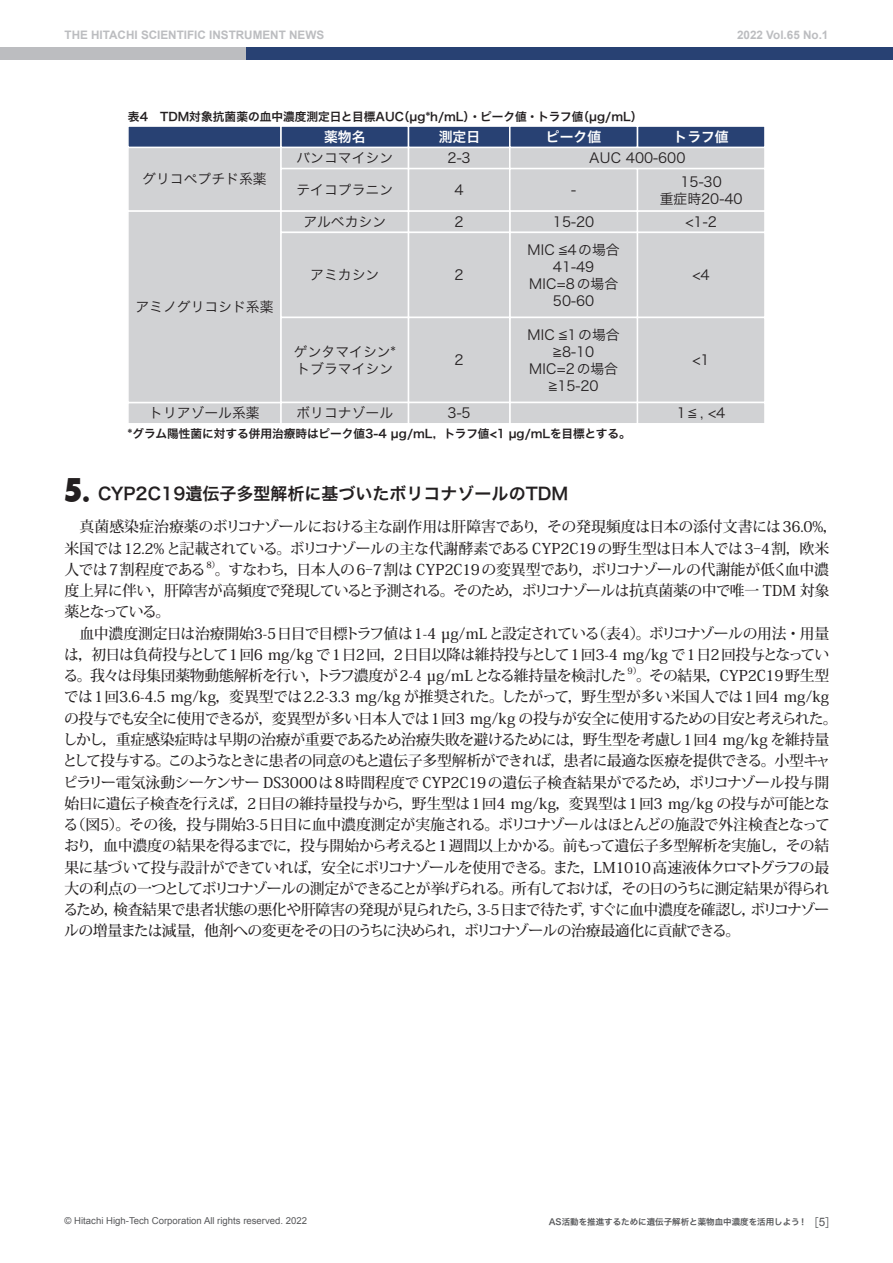
<style>
.page{position:relative;width:893px;height:1263px;background:#fff}
.page>*{position:absolute;margin:0;border:0;box-sizing:border-box;transform-origin:0 0}
.t1{font:16.95px "Hira Kaku Pro N W6";color:#231f20}
.t2{font:500 14.85px/21.3px "Koz Min Pr 6 N";letter-spacing:-.03em;color:#231f20}
.t3{font:13.8px/17px "Hira Kaku Pro W3";color:#231f20;text-align:center}
.t4{font:13.8px "Hira Kaku Pro W6";color:#fff}
.t5{font:13.8px "Hira Kaku Pro W3";color:#231f20;scale:1.14 1}
.t6{font:11.7px "Hira Kaku Pro N W6";letter-spacing:-.005em;color:#231f20}
.t7{font:700 11.7px "Arial";color:#bcbdc0}
.t8{font:9.6px "Arial";color:#57585a}
.t9{font:500 8.7px "Koz Min Pr 6 N";color:#231f20}
.t10{font:8.55px "Hira Kaku Pro W6";color:#57585a}
.s1{font-family:"Futo Go B101 Pro"}
.s2{font-family:"Futura";font-weight:800;font-stretch:condensed;font-size:31.95px}
.s3{font-family:"Futura";font-weight:800;font-stretch:condensed;font-size:24.45px}
.s4{font-family:"Gothic BBB Pro";font-weight:500;font-size:11.7px}
.s5{font-family:"Arial";font-size:11.7px}
</style>
<div class="page">
<div style="left:0;top:47px;width:251px;height:13px;background:#bcbdc0"></div>
<div style="left:246px;top:47px;width:647px;height:13px;background:#284173"></div>
<div style="left:127px;top:402px;width:155px;height:22px;background:#d1d2d4;border:1px solid #fff"></div>
<div style="left:127px;top:147px;width:155px;height:65px;background:#d1d2d4;border:1px solid #fff"></div>
<div style="left:127px;top:210px;width:155px;height:193px;background:#d1d2d4;border:1px solid #fff"></div>
<div style="left:280px;top:147px;width:129px;height:22px;background:#d1d2d4;border:1px solid #fff"></div>
<div style="left:408px;top:147px;width:103px;height:22px;background:#d1d2d4;border:1px solid #fff"></div>
<div style="left:509px;top:147px;width:257px;height:22px;background:#d1d2d4;border:1px solid #fff"></div>
<div style="left:280px;top:168px;width:129px;height:44px;background:#d1d2d4;border:1px solid #fff"></div>
<div style="left:408px;top:168px;width:103px;height:44px;background:#d1d2d4;border:1px solid #fff"></div>
<div style="left:637px;top:168px;width:129px;height:44px;background:#d1d2d4;border:1px solid #fff"></div>
<div style="left:637px;top:210px;width:129px;height:23px;background:#d1d2d4;border:1px solid #fff"></div>
<div style="left:637px;top:232px;width:129px;height:86px;background:#d1d2d4;border:1px solid #fff"></div>
<div style="left:637px;top:317px;width:129px;height:86px;background:#d1d2d4;border:1px solid #fff"></div>
<div style="left:637px;top:402px;width:129px;height:22px;background:#d1d2d4;border:1px solid #fff"></div>
<div style="left:509px;top:168px;width:129px;height:44px;background:#d1d2d4;border:1px solid #fff"></div>
<div style="left:509px;top:210px;width:129px;height:23px;background:#d1d2d4;border:1px solid #fff"></div>
<div style="left:509px;top:232px;width:129px;height:86px;background:#d1d2d4;border:1px solid #fff"></div>
<div style="left:509px;top:317px;width:129px;height:86px;background:#d1d2d4;border:1px solid #fff"></div>
<div style="left:509px;top:402px;width:129px;height:22px;background:#d1d2d4;border:1px solid #fff"></div>
<div style="left:280px;top:210px;width:129px;height:23px;background:#d1d2d4;border:1px solid #fff"></div>
<div style="left:408px;top:210px;width:103px;height:23px;background:#d1d2d4;border:1px solid #fff"></div>
<div style="left:280px;top:232px;width:129px;height:86px;background:#d1d2d4;border:1px solid #fff"></div>
<div style="left:408px;top:232px;width:103px;height:86px;background:#d1d2d4;border:1px solid #fff"></div>
<div style="left:280px;top:317px;width:129px;height:86px;background:#d1d2d4;border:1px solid #fff"></div>
<div style="left:408px;top:317px;width:103px;height:86px;background:#d1d2d4;border:1px solid #fff"></div>
<div style="left:280px;top:402px;width:129px;height:22px;background:#d1d2d4;border:1px solid #fff"></div>
<div style="left:408px;top:402px;width:103px;height:22px;background:#d1d2d4;border:1px solid #fff"></div>
<div style="left:127px;top:125px;width:155px;height:23px;background:#284173;border:1px solid #fff"></div>
<div style="left:280px;top:125px;width:129px;height:23px;background:#284173;border:1px solid #fff"></div>
<div style="left:637px;top:125px;width:129px;height:23px;background:#284173;border:1px solid #fff"></div>
<div style="left:408px;top:125px;width:103px;height:23px;background:#284173;border:1px solid #fff"></div>
<div style="left:509px;top:125px;width:129px;height:23px;background:#284173;border:1px solid #fff"></div>
<p class="t7" style="left:65px;top:27px;width:285px">THE HITACHI SCIENTIFIC INSTRUMENT NEWS<span class="s1">　　</span></p>
<p class="t7" style="left:737px;top:27px;width:93px">2022 Vol.65 No.1</p>
<p class="t6" style="left:128px;top:106px;width:516px">表4　TDM対象抗菌薬の血中濃度測定日と目標AUC（µg*h/mL）・ピーク値・トラフ値（µg/mL）</p>
<p class="t4" style="left:324px;top:124px;width:43px">薬物名</p>
<p class="t4" style="left:439px;top:124px;width:43px">測定日</p>
<p class="t4" style="left:546px;top:124px;width:57px">ピーク値</p>
<p class="t4" style="left:673px;top:124px;width:57px">トラフ値</p>
<p class="t3" style="left:142px;top:170px;width:126px">グリコペプチド系薬</p>
<p class="t3" style="left:135px;top:297px;width:140px">アミノグリコシド系薬</p>
<p class="t3" style="left:149px;top:404px;width:112px">トリアゾール系薬</p>
<p class="t3" style="left:296px;top:149px;width:98px">バンコマイシン</p>
<p class="t3" style="left:448px;top:149px;width:25px">2-3</p>
<p class="t3" style="left:296px;top:180px;width:98px">テイコプラニン</p>
<p class="t3" style="left:455px;top:180px;width:11px">4</p>
<p class="t3" style="left:571px;top:180px;width:6px">-</p>
<p class="t3" style="left:589px;top:149px;width:98px">AUC 400-600</p>
<p class="t3" style="left:660px;top:172px;width:84px">15-30<br>重症時20-40</p>
<p class="t3" style="left:303px;top:212px;width:84px">アルベカシン</p>
<p class="t3" style="left:310px;top:266px;width:71px">アミカシン</p>
<p class="t3" style="left:294px;top:342px;width:103px;text-align:left">ゲンタマイシン*トブラマイシン</p>
<p class="t3" style="left:455px;top:212px;width:11px">2</p>
<p class="t3" style="left:455px;top:266px;width:11px">2</p>
<p class="t3" style="left:455px;top:351px;width:11px">2</p>
<p class="t5" style="left:686px;top:210px;width:29px">&lt;1-2</p>
<p class="t3" style="left:527px;top:207px;width:94px;line-height:27.6px">15-20<br>MIC ≦4の場合</p>
<p class="t3" style="left:529px;top:257px;width:91px">41-49<br>MIC=8の場合<br>50-60</p>
<p class="t5" style="left:692px;top:263px;width:17px">&lt;4</p>
<p class="t3" style="left:527px;top:325px;width:94px">MIC ≦1の場合≧8-10<br>MIC=2の場合≧15-20</p>
<p class="t5" style="left:693px;top:348px;width:17px">&lt;1</p>
<p class="t3" style="left:296px;top:404px;width:98px">ボリコナゾール</p>
<p class="t3" style="left:677px;top:404px;width:50px">1≦ , &lt;4</p>
<p class="t3" style="left:448px;top:404px;width:25px">3-5</p>
<p class="t6" style="left:128px;top:423px;width:504px">*グラム陽性菌に対する併用治療時はピーク値3-4 µg/mL，トラフ値&lt;1 µg/mLを目標とする。</p>
<p class="t1" style="left:63px;top:479px;width:506px"><span class="s2">5</span><span class="s3">.</span> CYP2C19遺伝子多型解析に基づいたボリコナゾールのTDM</p>
<p class="t2" style="left:64px;top:516px;width:775px">　真菌感染症治療薬のボリコナゾールにおける主な副作用は肝障害であり，その発現頻度は日本の添付文書には36.0%，米国では12.2%と記載されている。ボリコナゾールの主な代謝酵素である CYP2C19の野生型は日本人では3-4割，欧米人では7割程度である</p>
<p class="t9" style="left:206px;top:559px;width:15px">8）</p>
<p class="t2" style="left:63px;top:559px;width:767px;text-indent:151px">。すなわち，日本人の6-7割は CYP2C19の変異型であり，ボリコナゾールの代謝能が低く血中濃度上昇に伴い，肝障害が高頻度で発現していると予測される。そのため，ボリコナゾールは抗真菌薬の中で唯一 TDM 対象薬となっている。<br>　血中濃度測定日は治療開始3-5日目で目標トラフ値は1-4 µg/mLと設定されている（表4）。ボリコナゾールの用法・用量は，初日は負荷投与として1回6 mg/kg で1日2回，2日目以降は維持投与として1回3-4 mg/kg で1日2回投与となっている。我々は母集団薬物動態解析を行い，トラフ濃度が2-4 µg/mLとなる維持量を検討した</p>
<p class="t9" style="left:627px;top:666px;width:15px">9）</p>
<p class="t2" style="left:63px;top:665px;width:777px;text-indent:573px">。その結果，CYP2C19野生型では1回3.6-4.5 mg/kg，変異型では2.2-3.3 mg/kg が推奨された。したがって，野生型が多い米国人では1回4 mg/kgの投与でも安全に使用できるが，変異型が多い日本人では1回3 mg/kg の投与が安全に使用するための目安と考えられた。しかし，重症感染症時は早期の治療が重要であるため治療失敗を避けるためには，野生型を考慮し1回4 mg/kg を維持量として投与する。このようなときに患者の同意のもと遺伝子多型解析ができれば，患者に最適な医療を提供できる。小型キャピラリー電気泳動シーケンサー DS3000は8時間程度で CYP2C19の遺伝子検査結果がでるため，ボリコナゾール投与開始日に遺伝子検査を行えば，2日目の維持量投与から，野生型は1回4 mg/kg，変異型は1回3 mg/kg の投与が可能となる（図5）。その後，投与開始3-5日目に血中濃度測定が実施される。ボリコナゾールはほとんどの施設で外注検査となっており，血中濃度の結果を得るまでに，投与開始から考えると1週間以上かかる。前もって遺伝子多型解析を実施し，その結果に基づいて投与設計ができていれば，安全にボリコナゾールを使用できる。また，LM1010 高速液体クロマトグラフの最大の利点の一つとしてボリコナゾールの測定ができることが挙げられる。所有しておけば，その日のうちに測定結果が得られるため，検査結果で患者状態の悪化や肝障害の発現が見られたら，3-5日まで待たず，すぐに血中濃度を確認し，ボリコナゾールの増量または減量，他剤への変更をその日のうちに決められ，ボリコナゾールの治療最適化に貢献できる。</p>
<p class="t8" style="left:65px;top:1215px;width:244px">© Hitachi High-Tech Corporation All rights reserved. 2022</p>
<p class="t10" style="left:549px;top:1214px;width:290px">AS活動を推進するために遺伝子解析と薬物血中濃度を活用しよう！<span class="s4">［</span><span class="s5">5</span><span class="s4">］</span></p>
</div>
